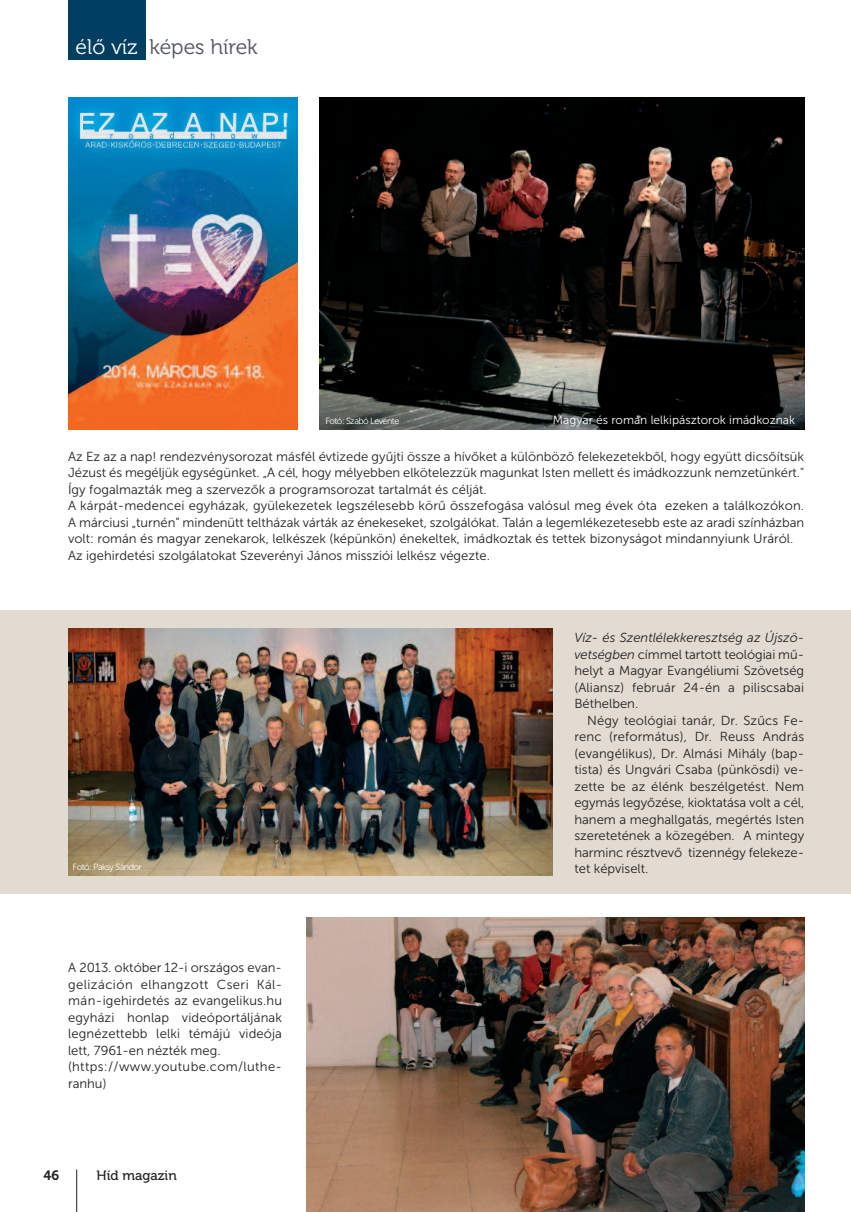
<style>
.page{position:relative;width:851px;height:1212px;background:#fff}
.page>*{position:absolute;margin:0;border:0;box-sizing:border-box;transform-origin:0 0}
.t1{font:21.15px "Museo 300";color:#4e535c}
.t2{font:13.5px "Museo 500";color:#231f20}
.t3{font:13.5px "Museo 700";color:#231f20}
.t4{font:13.05px/16.5px "Museo Sans 300";color:#231f20}
.t5{font:12px "Museo Sans 300";color:#fff}
.t6{font:9px "Museo Sans 300";letter-spacing:-.06em;color:#fff}
.s1{color:#fff}
.s2{font-style:italic}
</style>
<div class="page">
<div style="left:0;top:610px;width:850px;height:284px;background:#e1dbd1"></div>
<hr style="left:76px;top:1169px;width:1px;height:43px;background:#231f20">
<div style="left:68px;top:0;width:77px;height:60px;background:#003f61"></div>
<img style="left:68px;top:98px;width:230px;height:331px">
<img style="left:319px;top:98px;width:485px;height:331px">
<img style="left:68px;top:629px;width:484px;height:246px">
<img style="left:306px;top:917px;width:498px;height:295px">
<h1 class="t1" style="left:76px;top:39px;width:184px"><span class="s1">élő víz</span> képes hírek</h1>
<p class="t6" style="left:325px;top:416px;width:75px">Fotó: Szabó Levente</p>
<p class="t5" style="left:553px;top:413px;width:244px">Magyar és román lelkipásztorok imádkoznak</p>
<p class="t4" style="left:68px;top:448px;width:737px">Az Ez az a nap! rendezvénysorozat másfél évtizede gyűjti össze a hívőket a különböző felekezetekből, hogy együtt dicsőítsük Jézust és megéljük egységünket. „A cél, hogy mélyebben elkötelezzük magunkat Isten mellett és imádkozzunk nemzetünkért." Így fogalmazták meg a szervezők a programsorozat tartalmát és célját.<br>A kárpát-medencei egyházak, gyülekezetek legszélesebb körű összefogása valósul meg évek óta ezeken a találkozókon.<br>A márciusi „turnén” mindenütt teltházak várták az énekeseket, szolgálókat. Talán a legemlékezetesebb este az aradi színházban volt: román és magyar zenekarok, lelkészek (képünkön) énekeltek, imádkoztak és tettek bizonyságot mindannyiunk Uráról.<br>Az igehirdetési szolgálatokat Szeverényi János missziói lelkész végezte.</p>
<p class="t6" style="left:73px;top:862px;width:71px">Fotó: Paksy Sándor</p>
<p class="t4" style="left:68px;top:960px;width:216px">A 2013. október 12-i országos evan&shy;gelizáción elhangzott Cseri Kál&shy;mán-igehirdetés az evangelikus.hu egyházi honlap videóportáljának legnézettebb lelki témájú videója lett, 7961-en nézték meg. (https://www.youtube.com/luthe&shy;ranhu)</p>
<p class="t3" style="left:44px;top:1170px;width:17px">46</p>
<p class="t2" style="left:96px;top:1170px;width:82px">Híd magazin</p>
<p class="t4" style="left:574px;top:630px;width:231px;text-align:justify"><span class="s2">Víz- és Szentlélekkeresztség az Újszö&shy;vetségben</span> címmel tartott teológiai mű&shy;helyt a Magyar Evangéliumi Szövetség (Aliansz) február 24-én a piliscsabai Béthelben.</p>
<p class="t4" style="left:574px;top:712px;width:231px;text-align:justify;text-indent:13px">Négy teológiai tanár, Dr. Szűcs Fe&shy;renc (református), Dr. Reuss András (evangélikus), Dr. Almási Mihály (bap&shy;tista) és Ungvári Csaba (pünkösdi) ve&shy;zette be az élénk beszélgetést. Nem egymás legyőzése, kioktatása volt a cél, hanem a meghallgatás, megértés Isten szeretetének a közegében. A mintegy harminc résztvevő tizennégy felekeze&shy;tet képviselt.</p>
</div>
